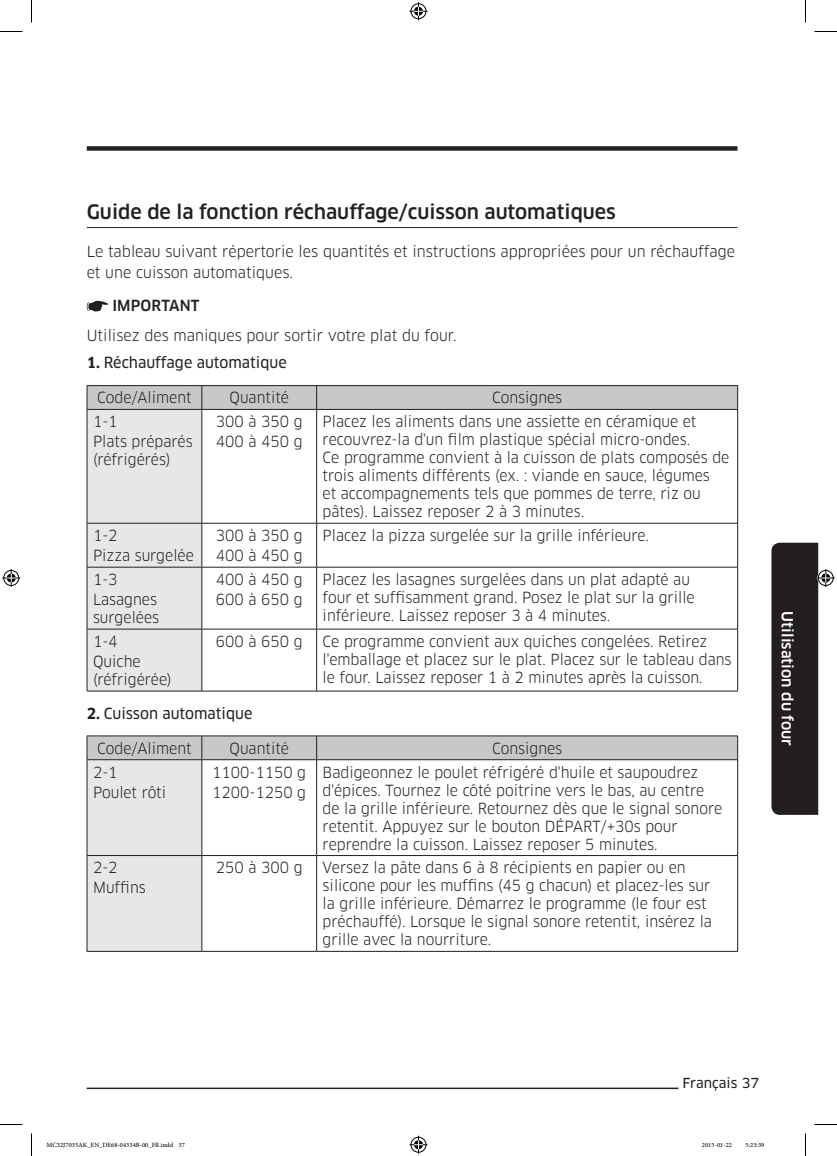
<style>
.page{position:relative;width:837px;height:1156px;background:#fff}
.page>*{position:absolute;margin:0;border:0;box-sizing:border-box;transform-origin:0 0}
.Level2_head_hidden{font:500 19.5px "Samsung Clan Pro";color:#232020}
.table_text{font:15px/18px "Samsung Clan Pro";color:#232020;scale:.95 1}
.table_text-2{font:15px/18px "Samsung Clan Pro";color:#231f20;scale:.95 1}
.text{font:15px/21px "Samsung Clan Pro";color:#232020}
.t1{font:15px "Samsung Clan Pro News";color:#232020}
.t2{font:500 15px "Samsung Clan Pro";color:#fff}
.NOTE_MARK{font:500 15px "Samsung Clan Pro";letter-spacing:.01em;color:#232020}
.t3{font:13.5px "Samsung Clan Pro News";color:#231f20}
.t4{font:9px "Adobe Arabic";color:#000}
.s1{font-family:"Samsung Clan Pro";font-weight:700;color:#231f20}
.s2{color:#232020}
</style>
<div class="page">
<hr style="left:87px;top:1087px;width:591px;height:2px;background:#231f20">
<div style="left:87px;top:146px;width:650px;height:5px;background:#231f20"></div>
<hr style="left:87px;top:227px;width:650px;height:1px;background:#232020">
<svg style="left:87px;top:301px;width:21px;height:10px"></svg>
<hr style="left:87px;top:385px;width:115px;height:1px;background:#231f20">
<hr style="left:202px;top:385px;width:115px;height:1px;background:#231f20">
<hr style="left:317px;top:385px;width:421px;height:1px;background:#231f20">
<svg style="left:87px;top:386px;width:651px;height:305px"></svg>
<hr style="left:87px;top:410px;width:1px;height:113px;background:#231f20">
<hr style="left:202px;top:410px;width:1px;height:113px;background:#231f20">
<hr style="left:316px;top:410px;width:1px;height:113px;background:#231f20">
<hr style="left:737px;top:410px;width:1px;height:113px;background:#231f20">
<hr style="left:87px;top:523px;width:115px;height:1px;background:#231f20">
<hr style="left:87px;top:523px;width:1px;height:44px;background:#231f20">
<hr style="left:202px;top:523px;width:115px;height:1px;background:#231f20">
<hr style="left:202px;top:523px;width:1px;height:44px;background:#231f20">
<hr style="left:317px;top:523px;width:421px;height:1px;background:#231f20">
<hr style="left:316px;top:523px;width:1px;height:44px;background:#231f20">
<hr style="left:737px;top:523px;width:1px;height:44px;background:#231f20">
<hr style="left:87px;top:567px;width:115px;height:1px;background:#231f20">
<hr style="left:87px;top:567px;width:1px;height:62px;background:#231f20">
<hr style="left:202px;top:567px;width:115px;height:1px;background:#231f20">
<hr style="left:202px;top:567px;width:1px;height:62px;background:#231f20">
<hr style="left:317px;top:567px;width:421px;height:1px;background:#231f20">
<hr style="left:316px;top:567px;width:1px;height:62px;background:#231f20">
<hr style="left:737px;top:567px;width:1px;height:62px;background:#231f20">
<hr style="left:87px;top:629px;width:115px;height:1px;background:#231f20">
<hr style="left:87px;top:629px;width:1px;height:62px;background:#231f20">
<hr style="left:202px;top:629px;width:115px;height:1px;background:#231f20">
<hr style="left:202px;top:629px;width:1px;height:62px;background:#231f20">
<hr style="left:317px;top:629px;width:421px;height:1px;background:#231f20">
<hr style="left:316px;top:629px;width:1px;height:62px;background:#231f20">
<hr style="left:737px;top:629px;width:1px;height:62px;background:#231f20">
<hr style="left:87px;top:691px;width:115px;height:1px;background:#231f20">
<hr style="left:202px;top:691px;width:115px;height:1px;background:#231f20">
<hr style="left:317px;top:691px;width:421px;height:1px;background:#231f20">
<hr style="left:87px;top:409px;width:115px;height:1px;background:#231f20">
<hr style="left:202px;top:409px;width:115px;height:1px;background:#231f20">
<hr style="left:317px;top:409px;width:421px;height:1px;background:#231f20">
<svg style="left:87px;top:736px;width:651px;height:215px"></svg>
<hr style="left:87px;top:760px;width:1px;height:95px;background:#231f20">
<hr style="left:202px;top:760px;width:1px;height:95px;background:#231f20">
<hr style="left:316px;top:760px;width:1px;height:95px;background:#231f20">
<hr style="left:737px;top:760px;width:1px;height:95px;background:#231f20">
<hr style="left:87px;top:855px;width:115px;height:1px;background:#231f20">
<hr style="left:87px;top:856px;width:1px;height:95px;background:#231f20">
<hr style="left:202px;top:855px;width:115px;height:1px;background:#231f20">
<hr style="left:202px;top:856px;width:1px;height:95px;background:#231f20">
<hr style="left:317px;top:855px;width:421px;height:1px;background:#231f20">
<hr style="left:316px;top:856px;width:1px;height:95px;background:#231f20">
<hr style="left:737px;top:856px;width:1px;height:95px;background:#231f20">
<hr style="left:87px;top:951px;width:115px;height:1px;background:#231f20">
<hr style="left:202px;top:951px;width:115px;height:1px;background:#231f20">
<hr style="left:317px;top:951px;width:421px;height:1px;background:#231f20">
<hr style="left:87px;top:759px;width:115px;height:1px;background:#231f20">
<hr style="left:202px;top:759px;width:115px;height:1px;background:#231f20">
<hr style="left:317px;top:759px;width:421px;height:1px;background:#231f20">
<svg style="left:0;top:31px;width:22px;height:1px"></svg>
<svg style="left:814px;top:31px;width:23px;height:1px"></svg>
<svg style="left:0;top:1124px;width:22px;height:1px"></svg>
<svg style="left:814px;top:1124px;width:23px;height:1px"></svg>
<svg style="left:31px;top:0;width:1px;height:22px"></svg>
<svg style="left:31px;top:1133px;width:1px;height:23px"></svg>
<svg style="left:805px;top:0;width:1px;height:22px"></svg>
<svg style="left:805px;top:1133px;width:1px;height:23px"></svg>
<svg style="left:409px;top:2px;width:18px;height:18px"></svg>
<svg style="left:409px;top:1136px;width:18px;height:18px"></svg>
<svg style="left:2px;top:569px;width:18px;height:18px"></svg>
<svg style="left:771px;top:543px;width:64px;height:272px"></svg>
<p class="Level2_head_hidden" style="left:87px;top:200px;width:531px">Guide de la fonction réchauffage/cuisson automatiques</p>
<p class="text" style="left:87px;top:241px;width:650px">Le tableau suivant répertorie les quantités et instructions appropriées pour un réchauffage et une cuisson automatiques.</p>
<p class="NOTE_MARK" style="left:112px;top:297px;width:89px">IMPORTANT</p>
<p class="text" style="left:87px;top:325px;width:371px">Utilisez des maniques pour sortir votre plat du four.</p>
<p class="t1" style="left:87px;top:354px;width:201px"><span class="s1">1.</span> Réchauffage automatique</p>
<p class="table_text" style="left:97px;top:389px;width:101px">Code/Aliment</p>
<p class="table_text" style="left:229px;top:389px;width:64px">Quantité</p>
<p class="table_text" style="left:492px;top:389px;width:75px">Consignes</p>
<p class="table_text" style="left:93px;top:413px;width:27px">1-1</p>
<p class="table_text" style="left:93px;top:433px;width:106px">Plats préparés (réfrigérés)</p>
<p class="table_text" style="left:216px;top:413px;width:93px">300 à 350 g</p>
<p class="table_text" style="left:216px;top:433px;width:93px">400 à 450 g</p>
<p class="table_text" style="left:323px;top:413px;width:430px">Placez les aliments dans une assiette en céramique et recouvrez-la d'un film plastique spécial micro-ondes.<br>Ce programme convient à la cuisson de plats composés de trois aliments différents (ex. : viande en sauce, légumes<br>et accompagnements tels que pommes de terre, riz ou pâtes). Laissez reposer 2 à 3 minutes.</p>
<p class="table_text" style="left:93px;top:526px;width:27px">1-2</p>
<p class="table_text" style="left:93px;top:547px;width:108px">Pizza surgelée</p>
<p class="table_text" style="left:93px;top:570px;width:27px">1-3</p>
<p class="table_text" style="left:93px;top:590px;width:71px">Lasagnes surgelées</p>
<p class="table_text" style="left:216px;top:526px;width:93px">300 à 350 g</p>
<p class="table_text" style="left:216px;top:547px;width:93px">400 à 450 g</p>
<p class="table_text" style="left:216px;top:570px;width:93px">400 à 450 g</p>
<p class="table_text" style="left:216px;top:590px;width:93px">600 à 650 g</p>
<p class="table_text" style="left:323px;top:526px;width:345px">Placez la pizza surgelée sur la grille inférieure.</p>
<p class="table_text" style="left:323px;top:570px;width:393px">Placez les lasagnes surgelées dans un plat adapté au four et suffisamment grand. Posez le plat sur la grille inférieure. Laissez reposer 3 à 4 minutes.</p>
<p class="table_text-2" style="left:216px;top:632px;width:93px">600 à 650 g</p>
<p class="table_text-2" style="left:323px;top:632px;width:432px">Ce programme convient aux quiches congelées. Retirez l'emballage et placez sur le plat. Placez sur le tableau dans le four. Laissez reposer 1 à 2 minutes après la cuisson.</p>
<p class="t1" style="left:87px;top:704px;width:167px"><span class="s1">2.</span> Cuisson automatique</p>
<p class="table_text" style="left:97px;top:739px;width:101px">Code/Aliment</p>
<p class="table_text" style="left:229px;top:739px;width:64px">Quantité</p>
<p class="table_text" style="left:492px;top:739px;width:75px">Consignes</p>
<p class="table_text" style="left:93px;top:763px;width:27px">2-1</p>
<p class="table_text" style="left:93px;top:783px;width:79px">Poulet rôti</p>
<p class="table_text-2" style="left:93px;top:632px;width:27px">1-4</p>
<p class="table_text-2" style="left:93px;top:652px;width:84px">Quiche (réfrigérée)</p>
<p class="table_text" style="left:323px;top:763px;width:422px">Badigeonnez le poulet réfrigéré d'huile et saupoudrez d'épices. Tournez le côté poitrine vers le bas, au centre de la grille inférieure. Retournez dès que le signal sonore retentit. Appuyez sur le bouton DÉPART/+30s pour reprendre la cuisson. Laissez reposer 5 minutes.</p>
<p class="table_text" style="left:212px;top:763px;width:100px">1100-1150 g</p>
<p class="table_text" style="left:212px;top:783px;width:100px">1200-1250 g</p>
<p class="table_text" style="left:93px;top:859px;width:27px">2-2</p>
<p class="table_text" style="left:93px;top:879px;width:57px">Muffins</p>
<p class="table_text" style="left:216px;top:859px;width:93px">250 à 300 g</p>
<p class="table_text" style="left:323px;top:859px;width:411px">Versez la pâte dans 6 à 8 récipients en papier ou en silicone pour les muffins (45 g chacun) et placez-les sur la grille inférieure. Démarrez le programme (le four est préchauffé). Lorsque le signal sonore retentit, insérez la grille avec la nourriture.</p>
<p class="t2" style="left:796px;top:611px;width:136px;rotate:90deg">Utilisation du four</p>
<p class="t3" style="left:682px;top:1075px;width:78px">Français <span class="s2">37</span></p>
<p class="t4" style="left:46px;top:1138px;width:140px">MC32J7035AK_EN_DE68-04334B-00_FR.indd 37</p>
<p class="t4" style="left:702px;top:1138px;width:32px">2015-01-22</p>
<p class="t4" style="left:745px;top:1138px;width:20px">5:23:39</p>
</div>
